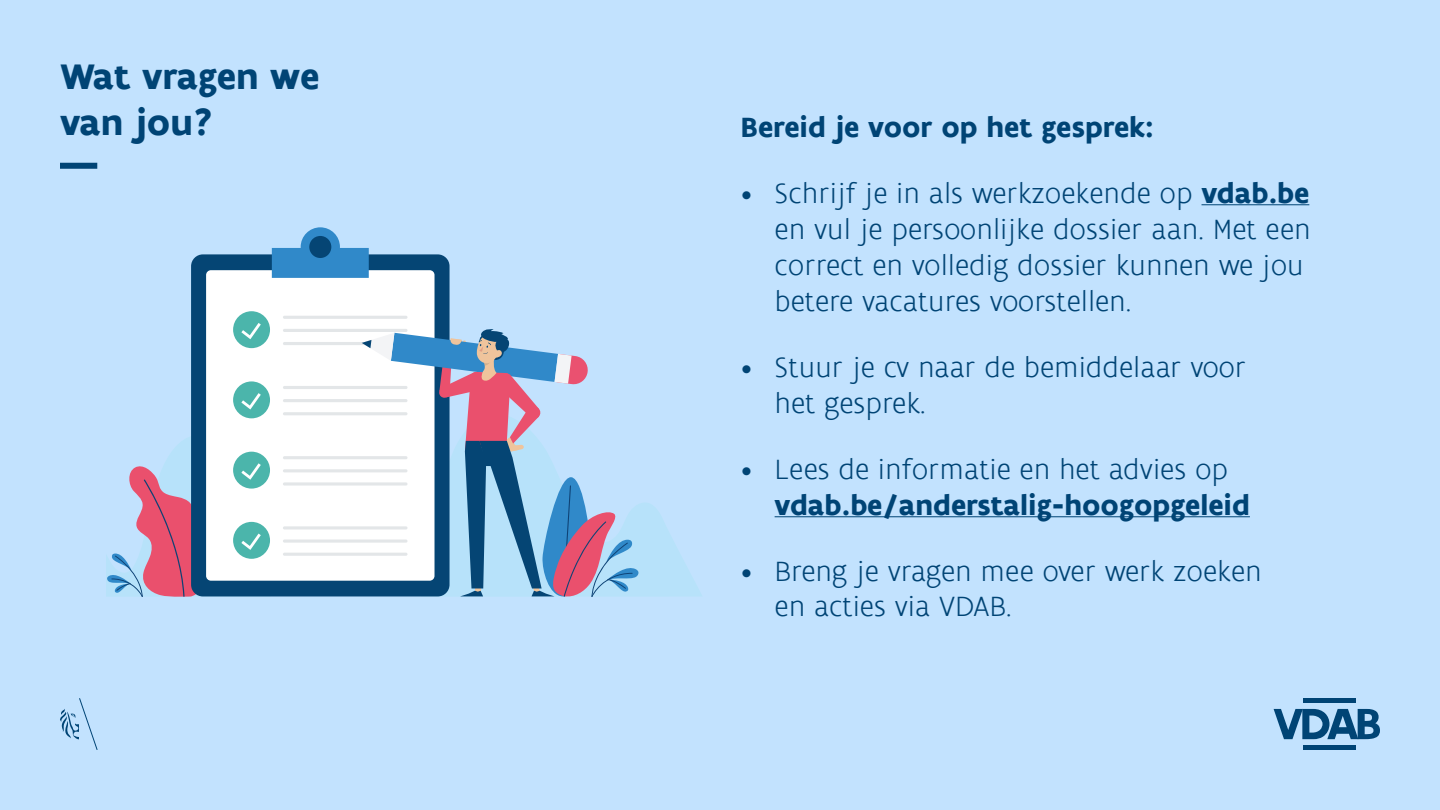
<style>
.page{position:relative;width:1440px;height:810px;background:#c2e2fe}
.page>*{position:absolute;margin:0;border:0;box-sizing:border-box;transform-origin:0 0}
.t1{font:700 38.25px/45.9px "Flanders Art Sans";color:#004475}
.t2{font:300 30px/36px "Flanders Art Sans";color:#004475}
.t3{font:700 30px "Flanders Art Sans";color:#004475}
.s1{font-weight:700}
</style>
<div class="page">
<svg style="left:1274px;top:709px;width:106px;height:30px"></svg>
<hr style="left:1303px;top:746px;width:52px;height:4px;background:#004475">
<hr style="left:1303px;top:698px;width:52px;height:4px;background:#004475">
<svg style="left:60px;top:698px;width:38px;height:52px"></svg>
<div style="left:60px;top:163px;width:37px;height:6px;background:#004475"></div>
<hr style="left:1202px;top:204px;width:107px;height:1px;background:#004475">
<hr style="left:775px;top:516px;width:475px;height:1px;background:#004475">
<svg style="left:639px;top:503px;width:63px;height:93px;fill:#b7e2fa"></svg>
<div style="left:191px;top:254px;width:259px;height:342px;background:#054574"></div>
<div style="left:206px;top:270px;width:229px;height:311px;background:#fff;border-radius:5px"></div>
<svg style="left:272px;top:227px;width:97px;height:51px"></svg>
<hr style="left:283px;top:316px;width:125px;height:3px;background:#e3e6e8;border-radius:2px">
<hr style="left:283px;top:329px;width:125px;height:3px;background:#e3e6e8;border-radius:2px">
<hr style="left:283px;top:342px;width:125px;height:3px;background:#e3e6e8;border-radius:2px">
<div style="left:233px;top:311px;width:37px;height:37px;background:#4bb5ab;border-radius:50%"></div>
<svg style="left:241px;top:323px;width:20px;height:16px"></svg>
<hr style="left:283px;top:386px;width:125px;height:3px;background:#e3e6e8;border-radius:2px">
<hr style="left:283px;top:399px;width:125px;height:3px;background:#e3e6e8;border-radius:2px">
<hr style="left:283px;top:412px;width:125px;height:3px;background:#e3e6e8;border-radius:2px">
<div style="left:233px;top:381px;width:37px;height:37px;background:#4bb5ab;border-radius:50%"></div>
<svg style="left:241px;top:393px;width:20px;height:16px"></svg>
<hr style="left:283px;top:456px;width:125px;height:3px;background:#e3e6e8;border-radius:2px">
<hr style="left:283px;top:469px;width:125px;height:3px;background:#e3e6e8;border-radius:2px">
<hr style="left:283px;top:482px;width:125px;height:4px;background:#e9eced;border-radius:2px">
<hr style="left:283px;top:526px;width:125px;height:3px;background:#e3e6e8;border-radius:2px">
<hr style="left:283px;top:540px;width:125px;height:3px;background:#e3e6e8;border-radius:2px">
<hr style="left:283px;top:553px;width:125px;height:3px;background:#e3e6e8;border-radius:2px">
<svg style="left:106px;top:435px;width:165px;height:162px"></svg>
<svg style="left:362px;top:328px;width:277px;height:269px"></svg>
<p class="t1" style="left:60px;top:54px;width:261px">Wat vragen we van jou?</p>
<p class="t3" style="left:741px;top:108px;width:415px">Bereid je voor op het gesprek:</p>
<p class="t2" style="left:775px;top:176px;width:538px;text-indent:-34px">• Schrijf je in als werkzoekende op <span class="s1">vdab.be </span>en vul je persoonlijke dossier aan. Met een correct en volledig dossier kunnen we jou betere vacatures voorstellen.</p>
<p class="t2" style="left:775px;top:350px;width:473px;text-indent:-34px">• Stuur je cv naar de bemiddelaar voor het gesprek.</p>
<p class="t2" style="left:741px;top:452px;width:489px">• Lees de informatie en het advies op</p>
<p class="t3" style="left:775px;top:486px;width:477px">vdab.be/anderstalig-hoogopgeleid</p>
<p class="t2" style="left:775px;top:554px;width:489px;text-indent:-34px">• Breng je vragen mee over werk zoeken en acties via VDAB.</p>
</div>
